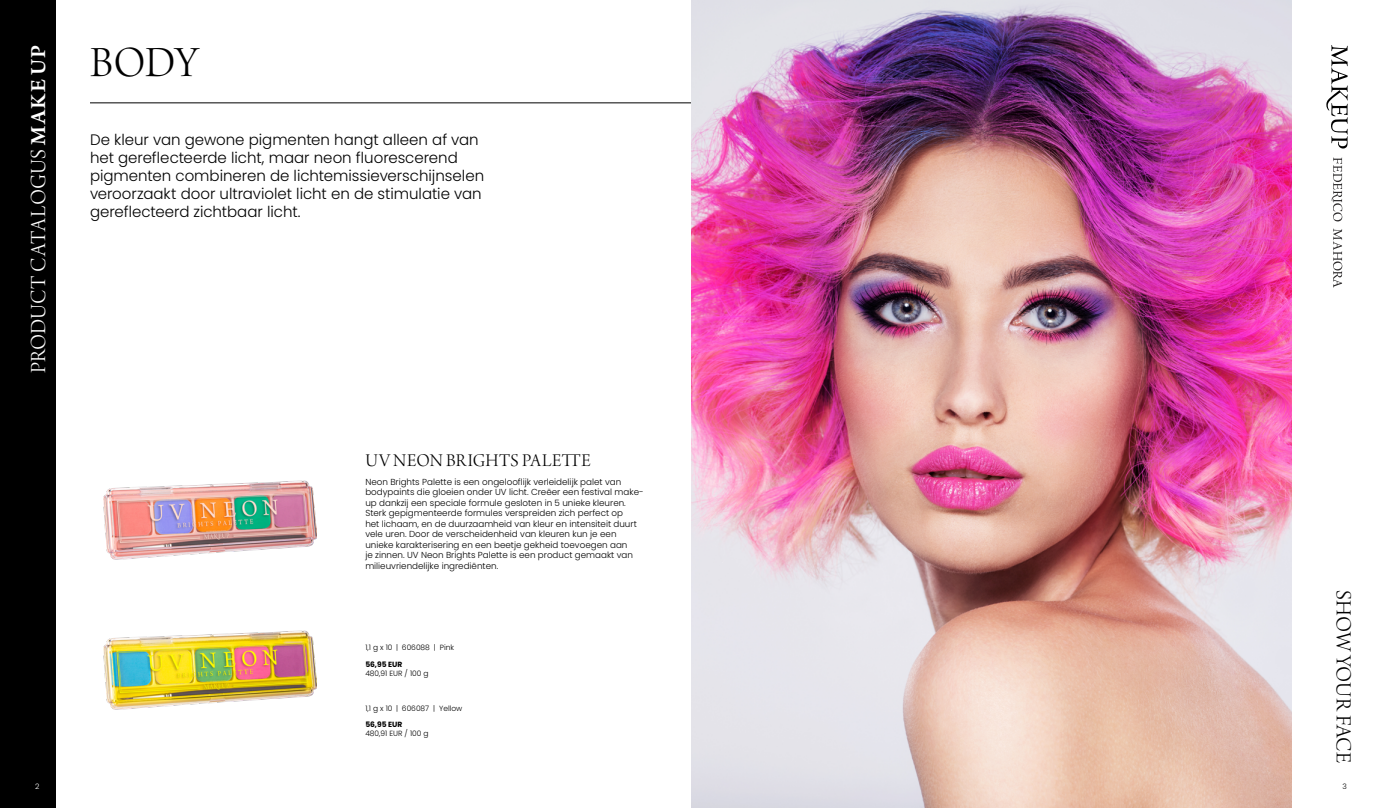
<style>
.page{position:relative;width:1382px;height:808px;background:#fff}
.page>*{position:absolute;margin:0;border:0;box-sizing:border-box;transform-origin:0 0}
.t1{font:45.5px "Arno Pro Light Display";color:#000}
.t2{font:22.75px "Arno Pro Light Display";letter-spacing:.005em;color:#fff}
.t3{font:22.75px "Arno Pro Light Display";letter-spacing:-.005em;color:#000}
.t4{font:18.88px "Arno Pro Light Display";letter-spacing:.01em;color:#000}
.t5{font:300 15.12px/18px "Poppins";color:#000}
.t6{font:300 8.75px/10.5px "Poppins";color:#000}
.t7{font:300 7.5px "Poppins";color:#000}
.t8{font:700 7.5px "Poppins";color:#000}
.t9{font:300 7.5px "Poppins";color:#fff}
.s1{font-family:"Arno Pro";font-weight:600}
</style>
<div class="page">
<div style="left:0;top:0;width:56px;height:808px;background:#000"></div>
<hr style="left:90px;top:103px;width:1202px;height:1px;background:#000">
<svg style="left:1332px;top:157px;width:10px;height:131px"></svg>
<svg style="left:1326px;top:45px;width:22px;height:104px"></svg>
<img style="left:104px;top:630px;width:212px;height:80px">
<img style="left:104px;top:480px;width:212px;height:80px">
<img style="left:691px;top:0;width:601px;height:808px">
<h2 class="t2" style="left:26px;top:373px;width:330px;rotate:-90deg">PRODUCT CATALOGUS <span class="s1">MAKE UP</span></h2>
<h1 class="t1" style="left:90px;top:38px;width:110px">BODY</h1>
<p class="t5" style="left:90px;top:131px;width:396px">De kleur van gewone pigmenten hangt alleen af van het gereflecteerde licht, maar neon fluorescerend pigmenten combineren de lichtemissieverschijnselen veroorzaakt door ultraviolet licht en de stimulatie van gereflecteerd zichtbaar licht.</p>
<h3 class="t4" style="left:365px;top:451px;width:227px">UV NEON BRIGHTS PALETTE</h3>
<p class="t6" style="left:365px;top:476px;width:280px">Neon Brights Palette is een ongelooflijk verleidelijk palet van bodypaints die gloeien onder UV licht. Creëer een festival make&shy;up dankzij een speciale formule gesloten in 5 unieke kleuren.<br>Sterk gepigmenteerde formules verspreiden zich perfect op<br>het lichaam, en de duurzaamheid van kleur en intensiteit duurt vele uren. Door de verscheidenheid van kleuren kun je een unieke karakterisering en een beetje gekheid toevoegen aan<br>je zinnen. UV Neon Brights Palette is een product gemaakt van milieuvriendelijke ingrediënten.</p>
<p class="t7" style="left:365px;top:643px;width:90px">1,1 g x 10 | 606088 | Pink</p>
<p class="t8" style="left:365px;top:660px;width:39px">56,95 EUR</p>
<p class="t7" style="left:365px;top:669px;width:65px">480,91 EUR / 100 g</p>
<p class="t7" style="left:365px;top:704px;width:99px">1,1 g x 10 | 606087 | Yellow</p>
<p class="t8" style="left:365px;top:720px;width:39px">56,95 EUR</p>
<p class="t7" style="left:365px;top:729px;width:65px">480,91 EUR / 100 g</p>
<h2 class="t3" style="left:1356px;top:590px;width:175px;rotate:90deg">SHOW YOUR FACE</h2>
<p class="t9" style="left:35px;top:782px;width:6px">2</p>
<p class="t7" style="left:1342px;top:782px;width:6px">3</p>
</div>
